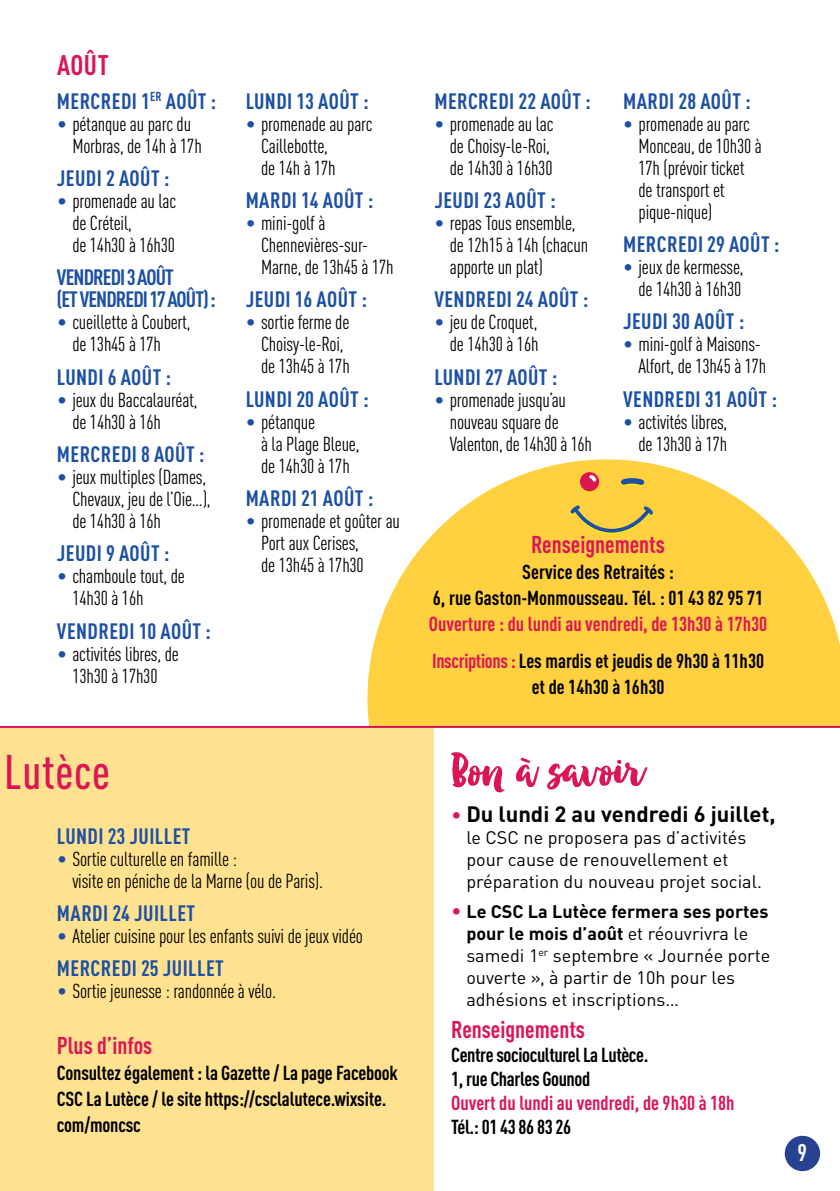
<style>
.page{position:relative;width:840px;height:1191px;background:#fff}
.page>*{position:absolute;margin:0;border:0;box-sizing:border-box;transform-origin:0 0}
.t1{font:54px "Ink Bandits Script";letter-spacing:-.02em;color:#dc1655}
.t2{font:500 condensed 48px "DIN Pro";letter-spacing:.015em;color:#dc1655}
.t3{font:700 condensed 28px "DIN Pro";color:#dc1655}
.t4{font:700 condensed 24px "DIN Pro";color:#dc1655}
.t5{font:700 condensed 23.8px "DIN Pro";color:#fff}
.t6{font:700 condensed 22px "DIN Pro";letter-spacing:.02em;color:#1c50a4}
.t7{font:700 condensed 22px/22px "DIN Pro";letter-spacing:-.04em;color:#1c50a4}
.t8{font:700 22px "DIN Pro";color:#000}
.t9{font:condensed 20px/22px "DIN Pro";letter-spacing:-.01em;color:#000}
.t10{font:700 condensed 20px/26px "DIN Pro";letter-spacing:-.01em;color:#000}
.t11{font:700 condensed 20px/37.4px "DIN Pro";color:#dc1655}
.t12{font:18px/22px "DIN Pro";color:#000}
.s1{font-stretch:normal;color:#1c50a4}
.s2{color:#000}
.s3{font-weight:400;font-size:20px;color:#dc1655}
.s4{font-size:20px;color:#dc1655}
.s5{font-weight:700}
</style>
<div class="page">
<svg style="left:367px;top:459px;width:472px;height:270px;fill:#ffd140"></svg>
<div style="left:0;top:729px;width:839px;height:462px;background:#ffe290"></div>
<div style="left:434px;top:727px;width:405px;height:464px;background:#fff"></div>
<svg style="left:579px;top:474px;width:20px;height:19px"></svg>
<div style="left:579px;top:472px;width:20px;height:19px;background:#dc1655;border-radius:50%"></div>
<svg style="left:620px;top:477px;width:24px;height:10px"></svg>
<svg style="left:589px;top:475px;width:7px;height:7px"></svg>
<svg style="left:570px;top:505px;width:83px;height:29px"></svg>
<hr style="left:0;top:726px;width:839px;height:2px;background:#dc1655">
<div style="left:784px;top:1135px;width:35px;height:36px;background:#274291;border-radius:50%"></div>
<h3 class="t3" style="left:57px;top:44px;width:53px">AOÛT</h3>
<p class="t6" style="left:57px;top:84px;width:161px">MERCREDI 1<sup>ER</sup> AOÛT :</p>
<p class="t9" style="left:72px;top:111px;width:131px;text-indent:-16px"><span class="s1">•</span> pétanque au parc du<br>Morbras, de 14h à 17h</p>
<p class="t6" style="left:57px;top:161px;width:114px">JEUDI 2 AOÛT :</p>
<p class="t9" style="left:72px;top:188px;width:105px;text-indent:-16px"><span class="s1">•</span> promenade au lac de Créteil,<br>de 14h30 à 16h30</p>
<p class="t7" style="left:57px;top:264px;width:160px">VENDREDI 3 AOÛT<br>(ET VENDREDI 17 AOÛT) :</p>
<p class="t9" style="left:72px;top:310px;width:120px;text-indent:-16px"><span class="s1">•</span> cueillette à Coubert, de 13h45 à 17h</p>
<p class="t6" style="left:57px;top:360px;width:116px">LUNDI 6 AOÛT :</p>
<p class="t9" style="left:72px;top:387px;width:127px;text-indent:-16px"><span class="s1">•</span> jeux du Baccalauréat, de 14h30 à 16h</p>
<p class="t6" style="left:57px;top:437px;width:149px">MERCREDI 8 AOÛT :</p>
<p class="t9" style="left:72px;top:464px;width:140px;text-indent:-16px"><span class="s1">•</span> jeux multiples (Dames,<br>Chevaux, jeu de l’Oie…), de 14h30 à 16h</p>
<p class="t6" style="left:57px;top:537px;width:114px">JEUDI 9 AOÛT :</p>
<p class="t9" style="left:72px;top:564px;width:114px;text-indent:-16px"><span class="s1">•</span> chamboule tout, de<br>14h30 à 16h</p>
<p class="t6" style="left:57px;top:614px;width:155px">VENDREDI 10 AOÛT :</p>
<p class="t9" style="left:57px;top:641px;width:123px;text-align:center"><span class="s1">•</span> activités libres, de<br>13h30 à 17h30</p>
<h2 class="t2" style="left:4px;top:736px;width:107px">Lutèce</h2>
<p class="t6" style="left:245px;top:84px;width:124px">LUNDI 13 AOÛT :</p>
<p class="t9" style="left:261px;top:111px;width:113px;text-indent:-16px"><span class="s1">•</span> promenade au parc<br>Caillebotte,<br>de 14h à 17h</p>
<p class="t6" style="left:245px;top:183px;width:129px">MARDI 14 AOÛT :</p>
<p class="t9" style="left:261px;top:210px;width:134px;text-indent:-16px"><span class="s1">•</span> mini-golf à<br>Chennevières-sur-<br>Marne, de 13h45 à 17h</p>
<p class="t6" style="left:245px;top:283px;width:123px">JEUDI 16 AOÛT :</p>
<p class="t9" style="left:261px;top:310px;width:90px;text-indent:-16px"><span class="s1">•</span> sortie ferme de<br>Choisy-le-Roi, de 13h45 à 17h</p>
<p class="t6" style="left:245px;top:382px;width:124px">LUNDI 20 AOÛT :</p>
<p class="t9" style="left:261px;top:409px;width:100px;text-indent:-16px"><span class="s1">•</span> pétanque<br>à la Plage Bleue, de 14h30 à 17h</p>
<p class="t6" style="left:245px;top:481px;width:129px">MARDI 21 AOÛT :</p>
<p class="t9" style="left:261px;top:508px;width:140px;text-indent:-16px"><span class="s1">•</span> promenade et goûter au<br>Port aux Cerises,<br>de 13h45 à 17h30</p>
<p class="t6" style="left:57px;top:819px;width:135px">LUNDI 23 JUILLET</p>
<p class="t9" style="left:72px;top:846px;width:252px;text-indent:-16px"><span class="s1">•</span> Sortie culturelle en famille :<br>visite en péniche de la Marne (ou de Paris).</p>
<p class="t6" style="left:57px;top:896px;width:140px">MARDI 24 JUILLET</p>
<p class="t9" style="left:57px;top:923px;width:307px"><span class="s1">•</span> Atelier cuisine pour les enfants suivi de jeux vidéo</p>
<p class="t6" style="left:57px;top:952px;width:168px">MERCREDI 25 JUILLET</p>
<p class="t9" style="left:57px;top:979px;width:221px"><span class="s1">•</span> Sortie jeunesse : randonnée à vélo.</p>
<p class="t4" style="left:57px;top:1027px;width:97px">Plus d’infos</p>
<p class="t10" style="left:57px;top:1058px;width:342px">Consultez également : la Gazette / La page Facebook<br>CSC La Lutèce / le site https://csclalutece.wixsite. com/moncsc</p>
<p class="t6" style="left:434px;top:84px;width:158px">MERCREDI 22 AOÛT :</p>
<p class="t9" style="left:449px;top:111px;width:105px;text-indent:-16px"><span class="s1">•</span> promenade au lac de Choisy-le-Roi, de 14h30 à 16h30</p>
<p class="t6" style="left:434px;top:183px;width:123px">JEUDI 23 AOÛT :</p>
<p class="t9" style="left:449px;top:210px;width:140px;text-indent:-16px"><span class="s1">•</span> repas Tous ensemble, de 12h15 à 14h (chacun apporte un plat)</p>
<p class="t6" style="left:434px;top:283px;width:155px">VENDREDI 24 AOÛT :</p>
<p class="t9" style="left:434px;top:310px;width:106px;text-align:right"><span class="s1">•</span> jeu de Croquet, de 14h30 à 16h</p>
<p class="t6" style="left:434px;top:360px;width:124px">LUNDI 27 AOÛT :</p>
<p class="t9" style="left:449px;top:387px;width:143px;text-indent:-16px"><span class="s1">•</span> promenade jusqu’au nouveau square de<br>Valenton, de 14h30 à 16h</p>
<p class="t6" style="left:622px;top:84px;width:129px">MARDI 28 AOÛT :</p>
<p class="t9" style="left:638px;top:111px;width:125px;text-indent:-16px"><span class="s1">•</span> promenade au parc<br>Monceau, de 10h30 à<br>17h (prévoir ticket de transport et pique-nique)</p>
<p class="t6" style="left:622px;top:227px;width:158px">MERCREDI 29 AOÛT :</p>
<p class="t9" style="left:622px;top:254px;width:122px;text-align:right"><span class="s1">•</span> jeux de kermesse, de 14h30 à 16h30</p>
<p class="t6" style="left:622px;top:305px;width:123px">JEUDI 30 AOÛT :</p>
<p class="t9" style="left:622px;top:332px;width:145px;text-align:right"><span class="s1">•</span> mini-golf à Maisons-<br>Alfort, de 13h45 à 17h</p>
<p class="t6" style="left:622px;top:382px;width:155px">VENDREDI 31 AOÛT :</p>
<p class="t9" style="left:622px;top:409px;width:106px;text-align:right"><span class="s1">•</span> activités libres, de 13h30 à 17h</p>
<p class="t4" style="left:531px;top:526px;width:135px">Renseignements</p>
<p class="t10" style="left:432px;top:557px;width:332px;text-align:center">Service des Retraités :<br>6, rue Gaston-Monmousseau. Tél. : 01 43 82 95 71</p>
<p class="t11" style="left:428px;top:603px;width:339px">Ouverture : du lundi au vendredi, de 13h30 à 17h30<br>Inscriptions : <span class="s2">Les mardis et jeudis de 9h30 à 11h30</span></p>
<p class="t10" style="left:531px;top:672px;width:134px">et de 14h30 à 16h30</p>
<h1 class="t1" style="left:451px;top:748px;width:191px">Bon à savoir</h1>
<p class="t8" style="left:451px;top:796px;width:325px"><span class="s3">•</span> Du lundi 2 au vendredi 6 juillet,</p>
<p class="t12" style="left:466px;top:825px;width:297px">le CSC ne proposera pas d’activités pour cause de renouvellement et préparation du nouveau projet social.</p>
<p class="t12" style="left:466px;top:898px;width:305px;text-indent:-15px"><span class="s4">•</span> <span class="s5">Le CSC La Lutèce fermera ses portes pour le mois d’août</span> et réouvrivra le samedi 1<sup>er</sup> septembre « Journée porte ouverte », à partir de 10h pour les adhésions et inscriptions…</p>
<p class="t4" style="left:451px;top:1011px;width:135px">Renseignements</p>
<p class="t10" style="left:451px;top:1041px;width:198px;line-height:24px">Centre socioculturel La Lutèce.<br>1, rue Charles Gounod</p>
<p class="t11" style="left:451px;top:1082px;width:285px">Ouvert du lundi au vendredi, de 9h30 à 18h</p>
<p class="t10" style="left:451px;top:1112px;width:121px">Tél.: 01 43 86 83 26</p>
<p class="t5" style="left:797px;top:1134px;width:11px">9</p>
</div>
